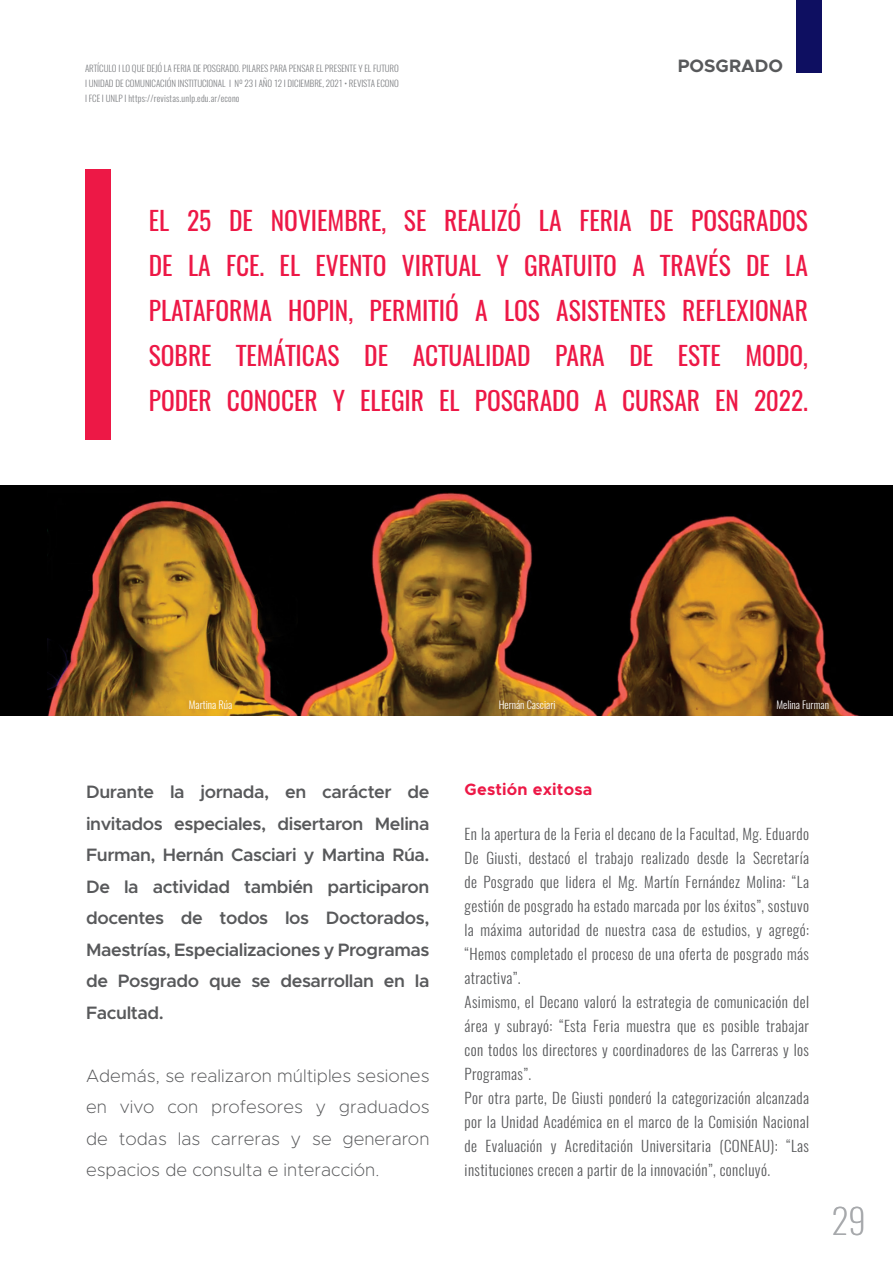
<style>
.page{position:relative;width:893px;height:1263px;background:#fff}
.page>*{position:absolute;margin:0;border:0;box-sizing:border-box;transform-origin:0 0}
.t1{font:200 34.5px "Oswald";color:#a7a9ac}
.t2{font:25.5px "Oswald";color:#ed1846}
.t3{font:600 18px/31.5px "Metropolis";letter-spacing:-.025em;color:#58595b;text-align:justify}
.t4{font:200 18px/31.5px "Metropolis";color:#58595b;text-align:justify}
.t5{font:700 18px "Metropolis";color:#58595b}
.t6{font:700 16.5px "Metropolis";letter-spacing:.01em;color:#ed1846}
.t7{font:300 15px/24px "Oswald";letter-spacing:.025em;color:#58595b}
.t8{font:300 10.5px "Oswald";color:#fff}
.t9{font:300 9px/15px "Oswald";letter-spacing:.025em;color:#808285;text-align:justify}
</style>
<div class="page">
<div style="left:796px;top:0;width:25px;height:72px;background:#0e0f61"></div>
<div style="left:85px;top:169px;width:26px;height:271px;background:#ed1846"></div>
<img style="left:0;top:485px;width:893px;height:231px">
<p class="t9" style="left:85px;top:60px;width:315px">ARTÍCULO I LO QUE DEJÓ LA FERIA DE POSGRADO. PILARES PARA PENSAR EL PRESENTE Y EL FUTURO I UNIDAD DE COMUNICACIÓN INSTITUCIONAL I Nº 23 I AÑO 12 I DICIEMBRE, 2021 • REVISTA ECONO I FCE I UNLP I https://revistas.unlp.edu.ar/econo</p>
<p class="t5" style="left:678px;top:55px;width:107px">POSGRADO</p>
<h2 class="t2" style="left:149px;top:198px;width:175px">EL 25 DE NOVIEMBRE</h2>
<h2 class="t2" style="left:381px;top:198px;width:74px">, SE REALI</h2>
<h2 class="t2" style="left:497px;top:198px;width:104px">ZÓ LA FERIA</h2>
<h2 class="t2" style="left:650px;top:198px;width:107px">DE POSGRADOS</h2>
<h2 class="t2" style="left:149px;top:243px;width:203px">DE LA FCE. EL EVENTO</h2>
<h2 class="t2" style="left:402px;top:243px;width:25px">VIRTUAL</h2>
<h2 class="t2" style="left:496px;top:243px;width:54px">Y GRATUITO</h2>
<h2 class="t2" style="left:632px;top:243px;width:165px">ATRAVÉSDE LA</h2>
<h2 class="t2" style="left:149px;top:288px;width:14px">PLATAFORMA</h2>
<h2 class="t2" style="left:288px;top:288px;width:27px">HOPIN</h2>
<h2 class="t2" style="left:348px;top:288px;width:33px">, PERMITIÓ</h2>
<h2 class="t2" style="left:475px;top:288px;width:42px">A LOS</h2>
<h2 class="t2" style="left:556px;top:288px;width:12px">ASISTENTES</h2>
<h2 class="t2" style="left:682px;top:288px;width:12px">REFLE</h2>
<h2 class="t2" style="left:736px;top:288px;width:25px">XIONAR</h2>
<h2 class="t2" style="left:149px;top:333px;width:14px">SOBRE</h2>
<h2 class="t2" style="left:236px;top:333px;width:61px">TEM ÁTICAS</h2>
<h2 class="t2" style="left:364px;top:333px;width:12px">DE</h2>
<h2 class="t2" style="left:413px;top:333px;width:13px">ACTUALIDAD</h2>
<h2 class="t2" style="left:555px;top:333px;width:13px">PARA</h2>
<h2 class="t2" style="left:629px;top:333px;width:12px">DE</h2>
<h2 class="t2" style="left:678px;top:333px;width:12px">ESTE</h2>
<h2 class="t2" style="left:745px;top:333px;width:15px">MODO</h2>
<h2 class="t2" style="left:803px;top:333px;width:6px">,</h2>
<h2 class="t2" style="left:149px;top:378px;width:14px">PODER</h2>
<h2 class="t2" style="left:227px;top:378px;width:14px">CONOCER</h2>
<h2 class="t2" style="left:333px;top:378px;width:208px">YELEGIR EL POSGRADO</h2>
<h2 class="t2" style="left:594px;top:378px;width:42px">A CURSAR</h2>
<h2 class="t2" style="left:715px;top:378px;width:94px">EN 2022.</h2>
<p class="t8" style="left:189px;top:696px;width:45px">Martina Rúa</p>
<p class="t8" style="left:499px;top:695px;width:58px">Hernán Casciari</p>
<p class="t8" style="left:776px;top:695px;width:54px">Melina Furman</p>
<p class="t3" style="left:86px;top:776px;width:345px">Durante la jornada, en carácter de invitados especiales, disertaron Melina Furman, Hernán Casciari y Martina Rúa.<br>De la actividad también participaron docentes de todos los Doctorados, Maestrías, Especializaciones y Programas de Posgrado que se desarrollan en la Facultad.</p>
<p class="t4" style="left:86px;top:1060px;width:345px">Además, se realizaron múltiples sesiones en vivo con profesores y graduados de todas las carreras y se generaron espacios de consulta e interacción.</p>
<p class="t6" style="left:465px;top:779px;width:129px">Gestión exitosa</p>
<p class="t7" style="left:465px;top:820px;width:346px">En la apertura de la Feria el decano de la Facultad, Mg. Eduardo De Giusti, destacó el trabajo realizado desde la Secretaría de Posgrado que lidera el Mg. Martín Fernández Molina: “La gestión de posgrado ha estado marcada por los éxitos”, sostuvo la máxima autoridad de nuestra casa de estudios, y agregó: “Hemos completado el proceso de una oferta de posgrado más atractiva”.<br>Asimismo, el Decano valoró la estrategia de comunicación del área y subrayó: “Esta Feria muestra que es posible trabajar con todos los directores y coordinadores de las Carreras y los Programas”.<br>Por otra parte, De Giusti ponderó la categorización alcanzada por la Unidad Académica en el marco de la Comisión Nacional de Evaluación y Acreditación Universitaria (CONEAU): “Las instituciones crecen a partir de la innovación”, concluyó.</p>
<h1 class="t1" style="left:832px;top:1190px;width:35px">29</h1>
</div>
